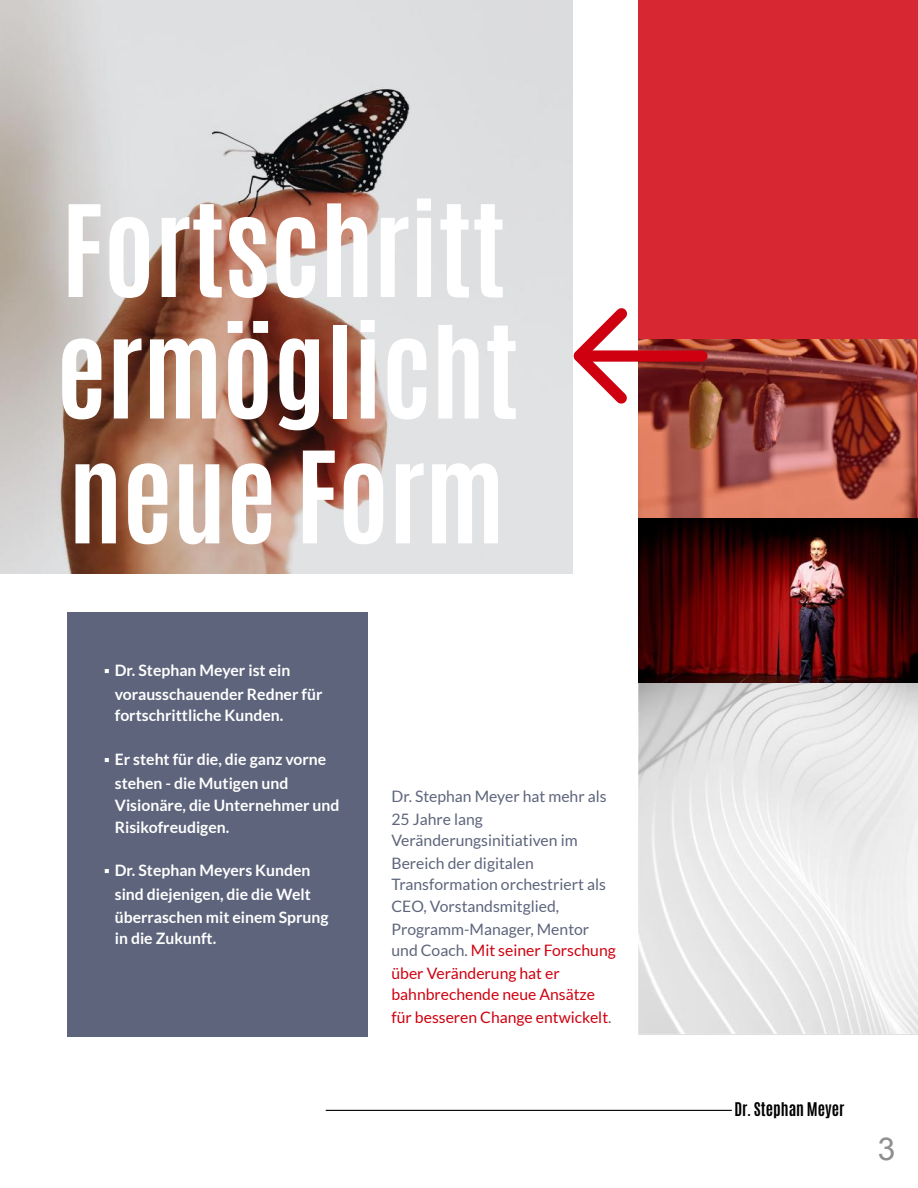
<style>
.page{position:relative;width:918px;height:1188px;background:#fff}
.page>*{position:absolute;margin:0;border:0;box-sizing:border-box;transform-origin:0 0}
.t1{font:700 108px/121.5px "Antonio";color:#fff}
.t2{font:31.5px "Arial";color:#8f8f8f}
.t3{font:18.15px "Arial";color:#fff}
.t4{font:15.75px/22px "Lato";color:#5d647b}
.t5{font:700 15.75px/22.5px "Lato";color:#fff}
.t6{font:700 15.75px "Antonio";color:#000}
.s1{color:#cf000f}
</style>
<div class="page">
<div style="left:638px;top:0;width:280px;height:683px;background:#d62733"></div>
<div style="left:67px;top:612px;width:301px;height:424px;background:#5d647b"></div>
<hr style="left:326px;top:1110px;width:405px;height:1px;background:#000">
<img style="left:638px;top:683px;width:280px;height:352px">
<img style="left:0;top:0;width:573px;height:574px">
<img style="left:638px;top:340px;width:278px;height:179px">
<svg style="left:568px;top:303px;width:145px;height:106px"></svg>
<img style="left:638px;top:519px;width:280px;height:164px">
<h1 class="t1" style="left:56px;top:191px;width:464px">Fortschritt ermöglicht</h1>
<h1 class="t1" style="left:69px;top:437px;width:437px">neue Form</h1>
<p class="t5" style="left:115px;top:658px;width:209px;line-height:23.7px">Dr. Stephan Meyer ist ein vorausschauender Redner für</p>
<p class="t5" style="left:115px;top:704px;width:170px">fortschrittliche Kunden.</p>
<p class="t3" style="left:104px;top:660px;width:8px">▪</p>
<p class="t5" style="left:115px;top:748px;width:226px">Er steht für die, die ganz vorne stehen - die Mutigen und<br>Visionäre, die Unternehmer und<br>Risikofreudigen.</p>
<p class="t3" style="left:104px;top:749px;width:8px">▪</p>
<p class="t5" style="left:115px;top:859px;width:215px">Dr. Stephan Meyers Kunden sind diejenigen, die die Welt überraschen mit einem Sprung in die Zukunft.</p>
<p class="t3" style="left:104px;top:861px;width:8px">▪</p>
<p class="t4" style="left:392px;top:785px;width:226px">Dr. Stephan Meyer hat mehr als<br>25 Jahre lang<br>Veränderungsinitiativen im<br>Bereich der digitalen<br>Transformation orchestriert als<br>CEO, Vorstandsmitglied,<br>Programm-Manager, Mentor und Coach. <span class="s1">Mit seiner Forschung über Veränderung hat er bahnbrechende neue Ansätze für besseren Change entwickelt</span>.</p>
<p class="t6" style="left:734px;top:1098px;width:111px">Dr. Stephan Meyer</p>
<h2 class="t2" style="left:878px;top:1131px;width:19px">3</h2>
</div>
